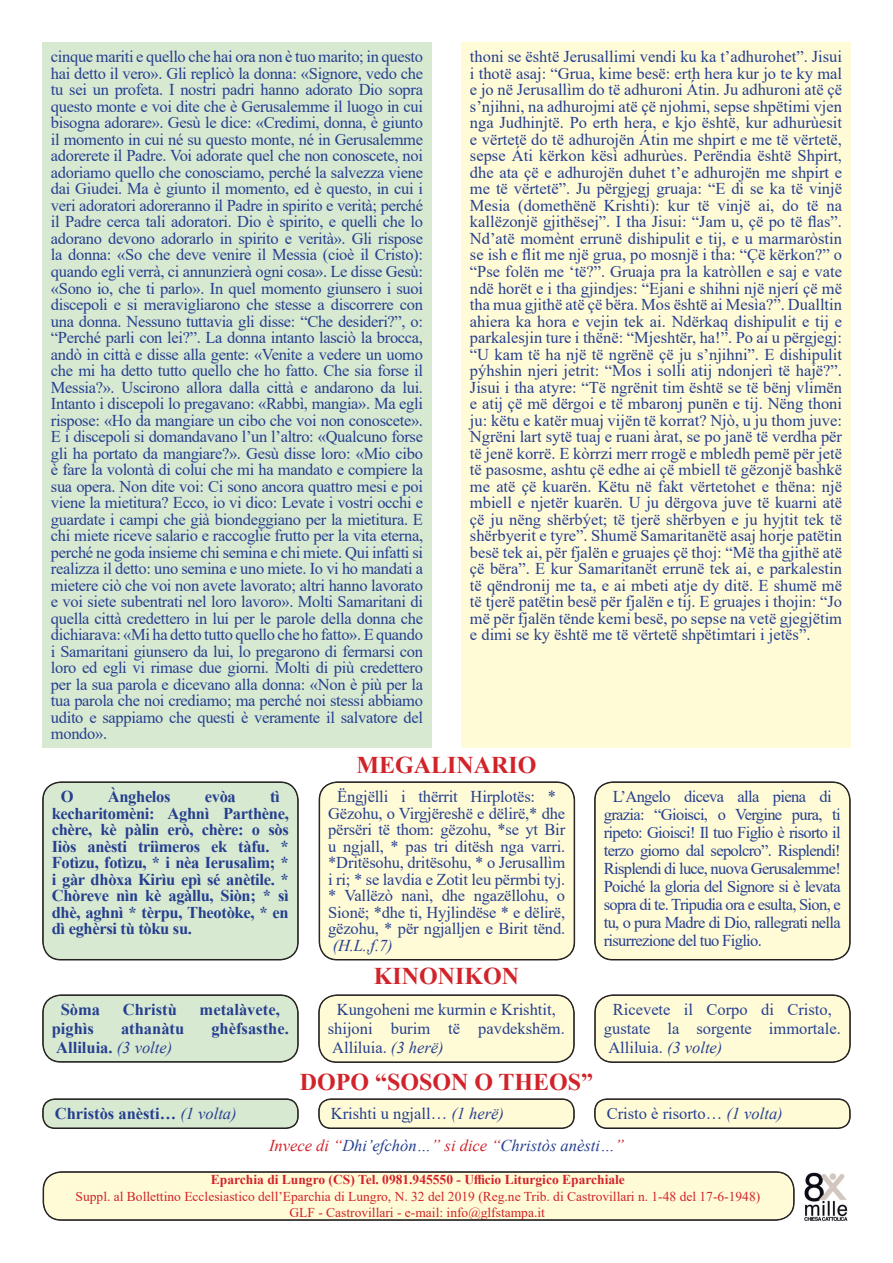
<style>
.page{position:relative;width:893px;height:1263px;background:#fff}
.page>*{position:absolute;margin:0;border:0;box-sizing:border-box;transform-origin:0 0}
.t1{font:700 24px "Times New Roman";color:#d1232a}
.t2{font:16.5px/16.5px "Times New Roman";letter-spacing:-.01em;color:#253f8e}
.t3{font:16.5px/18px "Times New Roman";letter-spacing:-.04em;color:#253f8e}
.t4{font:700 16.5px/16.5px "Times New Roman";letter-spacing:-.02em;color:#253f8e}
.t5{font:700 16.5px "Times New Roman";color:#253f8e}
.t6{font:italic 16.5px "Times New Roman";color:#253f8e}
.t7{font:13.5px/16.2px "Times New Roman";color:#d1232a;text-align:center}
.t8{font:700 13.5px "Times New Roman";color:#d1232a}
.s1{font-weight:400;font-style:italic}
.s2{font-style:italic}
.s3{color:#d1232a}
</style>
<div class="page">
<div style="left:43px;top:1172px;width:751px;height:48px;background:#fffbd6;border-radius:18px"></div>
<div style="left:43px;top:1171px;width:751px;height:49px;border:1px solid #231f20;border-radius:18px"></div>
<div style="left:44px;top:1172px;width:750px;height:48px;border:1px solid #231f20;border-radius:18px"></div>
<img style="left:804px;top:1172px;width:44px;height:49px">
<div style="left:43px;top:1099px;width:255px;height:29px;background:#d8e9d2;border-radius:12px"></div>
<div style="left:43px;top:1099px;width:255px;height:30px;border:1px solid #231f20;border-radius:12px"></div>
<div style="left:43px;top:1099px;width:255px;height:29px;border:1px solid #231f20;border-radius:12px"></div>
<div style="left:319px;top:1099px;width:255px;height:29px;background:#fffbd6;border-radius:12px"></div>
<div style="left:319px;top:1099px;width:255px;height:30px;border:1px solid #231f20;border-radius:12px"></div>
<div style="left:319px;top:1099px;width:255px;height:29px;border:1px solid #231f20;border-radius:12px"></div>
<div style="left:595px;top:1099px;width:255px;height:29px;background:#fffbd6;border-radius:12px"></div>
<div style="left:594px;top:1099px;width:256px;height:30px;border:1px solid #231f20;border-radius:12px"></div>
<div style="left:595px;top:1099px;width:255px;height:29px;border:1px solid #231f20;border-radius:12px"></div>
<div style="left:43px;top:995px;width:255px;height:67px;background:#d8e9d2;border-radius:18px"></div>
<div style="left:43px;top:995px;width:255px;height:67px;border:1px solid #231f20;border-radius:18px"></div>
<div style="left:319px;top:995px;width:255px;height:67px;background:#fffbd6;border-radius:18px"></div>
<div style="left:319px;top:995px;width:255px;height:67px;border:1px solid #231f20;border-radius:18px"></div>
<div style="left:595px;top:995px;width:255px;height:67px;background:#fffbd6;border-radius:18px"></div>
<div style="left:595px;top:995px;width:255px;height:67px;border:1px solid #231f20;border-radius:18px"></div>
<div style="left:43px;top:782px;width:255px;height:178px;background:#d8e9d2;border-radius:18px"></div>
<div style="left:43px;top:782px;width:255px;height:177px;border:1px solid #231f20;border-radius:18px"></div>
<div style="left:319px;top:782px;width:255px;height:178px;background:#fffbd6;border-radius:18px"></div>
<div style="left:320px;top:782px;width:254px;height:177px;border:1px solid #231f20;border-radius:18px"></div>
<div style="left:595px;top:782px;width:255px;height:178px;background:#fffbd6;border-radius:18px"></div>
<div style="left:595px;top:782px;width:255px;height:177px;border:1px solid #231f20;border-radius:18px"></div>
<div style="left:42px;top:43px;width:389px;height:704px;background:#d8e9d2"></div>
<div style="left:461px;top:43px;width:389px;height:704px;background:#fffbd6"></div>
<p class="t2" style="left:51px;top:48px;width:374px;text-align:justify">cinque mariti e quello che hai ora non è tuo marito; in questo hai detto il vero». Gli replicò la donna: «Signore, vedo che tu sei un profeta. I nostri padri hanno adorato Dio sopra questo monte e voi dite che è Gerusalemme il luogo in cui bisogna adorare». Gesù le dice: «Credimi, donna, è giunto il momento in cui né su questo monte, né in Gerusalemme adorerete il Padre. Voi adorate quel che non conoscete, noi adoriamo quello che conosciamo, perché la salvezza viene dai Giudei. Ma è giunto il momento, ed è questo, in cui i veri adoratori adoreranno il Padre in spirito e verità; perché il Padre cerca tali adoratori. Dio è spirito, e quelli che lo adorano devono adorarlo in spirito e verità». Gli rispose la donna: «So che deve venire il Messia (cioè il Cristo): quando egli verrà, ci annunzierà ogni cosa». Le disse Gesù: «Sono io, che ti parlo». In quel momento giunsero i suoi discepoli e si meravigliarono che stesse a discorrere con una donna. Nessuno tuttavia gli disse: “Che desideri?”, o: “Perché parli con lei?”. La donna intanto lasciò la brocca, andò in città e disse alla gente: «Venite a vedere un uomo che mi ha detto tutto quello che ho fatto. Che sia forse il Messia?». Uscirono allora dalla città e andarono da lui.<br>Intanto i discepoli lo pregavano: «Rabbì, mangia». Ma egli rispose: «Ho da mangiare un cibo che voi non conoscete».<br>E i discepoli si domandavano l’un l’altro: «Qualcuno forse gli ha portato da mangiare?». Gesù disse loro: «Mio cibo è fare la volontà di colui che mi ha mandato e compiere la sua opera. Non dite voi: Ci sono ancora quattro mesi e poi viene la mietitura? Ecco, io vi dico: Levate i vostri occhi e guardate i campi che già biondeggiano per la mietitura. E chi miete riceve salario e raccoglie frutto per la vita eterna, perché ne goda insieme chi semina e chi miete. Qui infatti si realizza il detto: uno semina e uno miete. Io vi ho mandati a mietere ciò che voi non avete lavorato; altri hanno lavorato e voi siete subentrati nel loro lavoro». Molti Samaritani di quella città credettero in lui per le parole della donna che dichiarava: «Mi ha detto tutto quello che ho fatto». E quando i Samaritani giunsero da lui, lo pregarono di fermarsi con loro ed egli vi rimase due giorni. Molti di più credettero per la sua parola e dicevano alla donna: «Non è più per la tua parola che noi crediamo; ma perché noi stessi abbiamo udito e sappiamo che questi è veramente il salvatore del mondo».</p>
<p class="t2" style="left:470px;top:48px;width:374px;text-align:justify">thoni se është Jerusallimi vendi ku ka t’adhurohet”. Jisui i thotë asaj: “Grua, kime besë: erth hera kur jo te ky mal e jo në Jerusallìm do të adhuroni Átin. Ju adhuroni atë çë s’njihni, na adhurojmi atë çë njohmi, sepse shpëtimi vjen nga Judhinjtë. Po erth hera, e kjo është, kur adhurùesit e vërtetë do të adhurojën Átin me shpirt e me të vërtetë, sepse Áti kërkon kësì adhurùes. Perëndia është Shpirt, dhe ata çë e adhurojën duhet t’e adhurojën me shpirt e me të vërtetë”. Ju përgjegj gruaja: “E di se ka të vinjë Mesia (domethënë Krishti): kur të vinjë ai, do të na kallëzonjë gjithësej”. I tha Jisui: “Jam u, çë po të flas”.<br>Nd’atë momènt errunë dishipulit e tij, e u marmaròstin se ish e flit me një grua, po mosnjë i tha: “Çë kërkon?” o “Pse folën me ‘të?”. Gruaja pra la katròllen e saj e vate ndë horët e i tha gjindjes: “Ejani e shihni një njerí çë më tha mua gjithë atë çë bëra. Mos është ai Mesìa?”. Dualltin ahiera ka hora e vejin tek ai. Ndërkaq dishipulit e tij e parkalesjin ture i thënë: “Mjeshtër, ha!”. Po ai u përgjegj: “U kam të ha një të ngrënë çë ju s’njihni”. E dishipulit pýhshin njeri jetrit: “Mos i solli atij ndonjerì të hajë?”.<br>Jisui i tha atyre: “Të ngrënit tim është se të bënj vlimën e atij çë më dërgoi e të mbaronj punën e tij. Nëng thoni ju: këtu e katër muaj vijën të korrat? Njò, u ju thom juve:<br>Ngrëni lart sytë tuaj e ruani àrat, se po janë të verdha për të jenë korrë. E kòrrzi merr rrogë e mbledh pemë për jetë të pasosme, ashtu çë edhe ai çë mbiell të gëzonjë bashkë me atë çë kuarën. Këtu në fakt vërtetohet e thëna: një mbiell e njetër kuarën. U ju dërgova juve të kuarni atë çë ju nëng shërbýet; të tjerë shërbyen e ju hyjtit tek të shërbyerit e tyre”. Shumë Samaritanëtë asaj horje patëtin besë tek ai, për fjalën e gruajes çë thoj: “Më tha gjithë atë çë bëra”. E kur Samaritanët errunë tek ai, e parkalestin të qëndronij me ta, e ai mbeti atje dy ditë. E shumë më të tjerë patëtin besë për fjalën e tij. E gruajes i thojin: “Jo më për fjalën tënde kemi besë, po sepse na vetë gjegjëtim e dimi se ky është me të vërtetë shpëtimtari i jetës”.</p>
<h1 class="t1" style="left:356px;top:748px;width:181px">MEGALINARIO</h1>
<p class="t4" style="left:61px;top:788px;width:14px">O</p>
<p class="t4" style="left:108px;top:788px;width:64px">Ànghelos</p>
<p class="t4" style="left:205px;top:788px;width:33px">evòa</p>
<p class="t4" style="left:52px;top:788px;width:239px;text-indent:218px">tì kecharitomèni: Aghnì Parthène, chère, kè pàlin erò, chère: o sòs<br>Iiòs anèsti triìmeros ek tàfu. *<br>Fotìzu, fotìzu, * i nèa Ierusalìm; * i gàr dhòxa Kirìu epì sé anètile. *<br>Chòreve nìn kè agàllu, Siòn; * sì dhè, aghnì * tèrpu, Theotòke, * en dì eghèrsi tù tòku su.</p>
<p class="t2" style="left:328px;top:788px;width:239px;text-align:center">Ëngjëlli i thërrit Hirplotës: * Gëzohu, o Virgjëreshë e dëlirë,* dhe përsëri të thom: gëzohu, *se yt Bir u ngjall, * pas tri ditësh nga varri. *Dritësohu, dritësohu, * o Jerusallìm i ri; * se lavdia e Zotit leu përmbi tyj. * Vallëzò nanì, dhe ngazëllohu, o Sionë; *dhe ti, Hyjlindëse * e dëlirë, gëzohu, * për ngjalljen e Birit tënd.</p>
<p class="t6" style="left:333px;top:934px;width:61px">(H.L.,f.7)</p>
<h1 class="t1" style="left:374px;top:958px;width:147px">KINONIKON</h1>
<p class="t3" style="left:604px;top:787px;width:239px;text-indent:9px">L’Angelo diceva alla piena di grazia: “Gioisci, o Vergine pura, ti ripeto: Gioisci! Il tuo Figlio è risorto il terzo giorno dal sepolcro”. Risplendi!<br>Risplendi di luce, nuova Gerusalemme!<br>Poiché la gloria del Signore si è levata sopra di te. Tripudia ora e esulta, Sion, e tu, o pura Madre di Dio, rallegrati nella risurrezione del tuo Figlio.</p>
<p class="t4" style="left:61px;top:1001px;width:41px">Sòma</p>
<p class="t5" style="left:123px;top:998px;width:56px">Christù</p>
<p class="t5" style="left:200px;top:998px;width:82px">metalàvete,</p>
<p class="t4" style="left:52px;top:1020px;width:44px">pighìs</p>
<p class="t5" style="left:121px;top:1017px;width:65px">athanàtu</p>
<p class="t5" style="left:211px;top:1017px;width:79px">ghèfsasthe.</p>
<p class="t5" style="left:56px;top:1036px;width:117px">Alliluia. <span class="s1">(3 volte)</span></p>
<p class="t2" style="left:328px;top:1000px;width:239px;line-height:19px;text-indent:9px">Kungoheni me kurmin e Krishtit, shijoni burim të pavdekshëm.<br>Alliluia. <span class="s2">(3 herë)</span></p>
<p class="t2" style="left:604px;top:1000px;width:239px;line-height:19px;text-indent:9px">Ricevete il Corpo di Cristo, gustate la sorgente immortale.<br>Alliluia. <span class="s2">(3 volte)</span></p>
<h1 class="t1" style="left:300px;top:1065px;width:295px">DOPO “SOSON O THEOS”</h1>
<p class="t5" style="left:55px;top:1102px;width:183px">Christòs anèsti… <span class="s1">(1 volta)</span></p>
<p class="t2" style="left:331px;top:1105px;width:175px">Krishti u ngjall… <span class="s2">(1 herë)</span></p>
<p class="t2" style="left:607px;top:1105px;width:177px">Cristo è risorto… <span class="s2">(1 volta)</span></p>
<p class="t6" style="left:269px;top:1134px;width:356px"><span class="s3">Invece di “</span>Dhi’efchòn…<span class="s3">” si dice “</span>Christòs anèsti…<span class="s3">”</span></p>
<p class="t8" style="left:211px;top:1170px;width:415px">Eparchia di Lungro (CS) Tel. 0981.945550 - Ufficio Liturgico Eparchiale</p>
<p class="t7" style="left:76px;top:1187px;width:686px">Suppl. al Bollettino Ecclesiastico dell’Eparchia di Lungro, N. 32 del 2019 (Reg.ne Trib. di Castrovillari n. 1-48 del 17-6-1948)<br>GLF - Castrovillari - e-mail: info@glfstampa.it</p>
</div>
